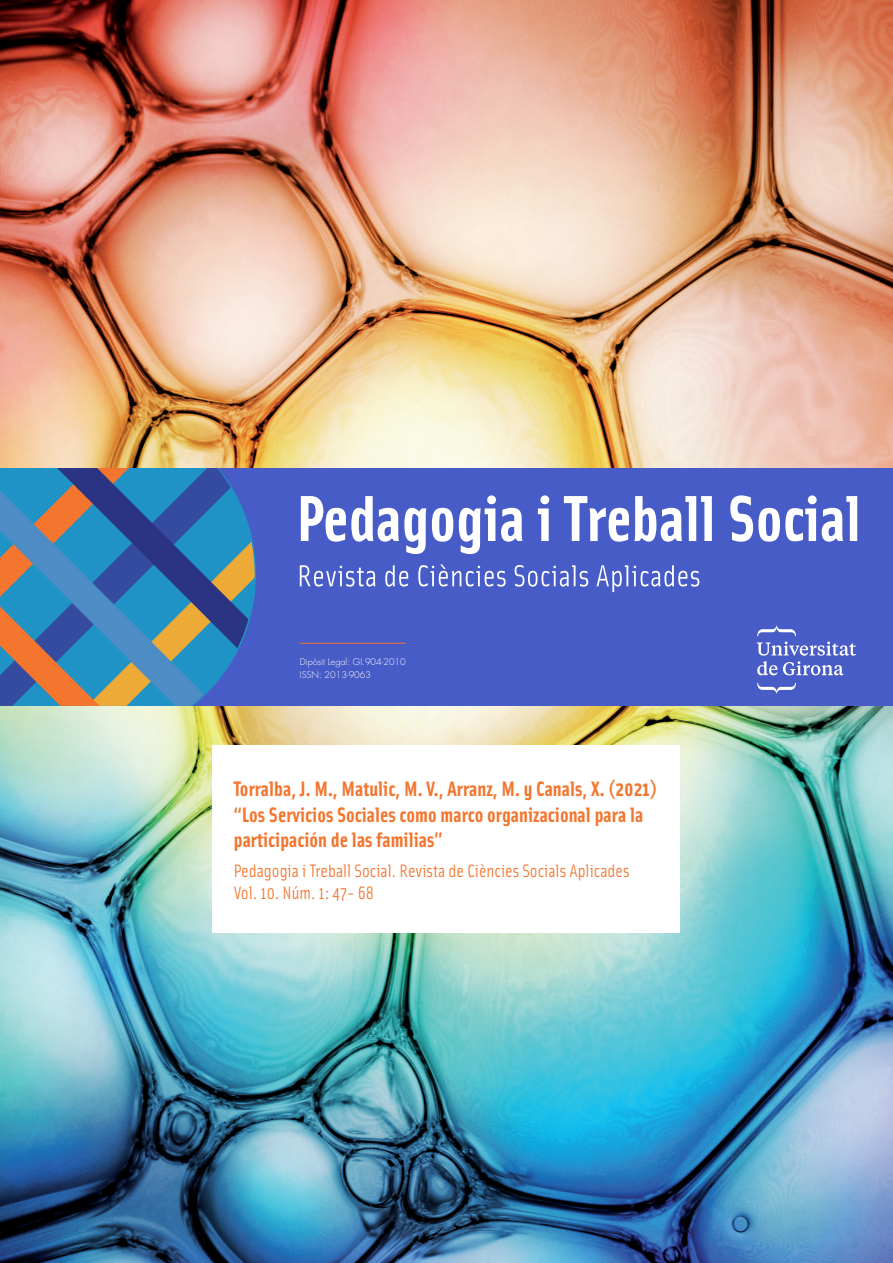
<style>
.page{position:relative;width:893px;height:1263px;background:#fff}
.page>*{position:absolute;margin:0;border:0;box-sizing:border-box;transform-origin:0 0}
.autors_i_titols_port{font:700 21px/25.2px "Solex";color:#f3752e}
.t1{font:18px "Solex";color:#f3752e}
.t2{font:300 9px/13.5px "Futura";color:#fff}
</style>
<div class="page">
<img style="left:1px;top:0;width:892px;height:1263px">
<div style="left:0;top:468px;width:893px;height:238px;background:#485cc7"></div>
<svg style="left:1px;top:468px;width:213px;height:238px;background:#75848c"></svg>
<svg style="left:11px;top:468px;width:244px;height:217px;background:#4879a3"></svg>
<svg style="left:301px;top:496px;width:125px;height:58px"></svg>
<svg style="left:432px;top:508px;width:21px;height:34px"></svg>
<svg style="left:459px;top:495px;width:63px;height:59px"></svg>
<svg style="left:538px;top:495px;width:11px;height:46px"></svg>
<svg style="left:564px;top:496px;width:148px;height:46px"></svg>
<svg style="left:730px;top:495px;width:127px;height:47px"></svg>
<svg style="left:300px;top:565px;width:75px;height:22px"></svg>
<svg style="left:385px;top:565px;width:23px;height:22px"></svg>
<svg style="left:418px;top:564px;width:88px;height:23px"></svg>
<svg style="left:515px;top:565px;width:73px;height:22px"></svg>
<svg style="left:597px;top:565px;width:102px;height:27px"></svg>
<hr style="left:300px;top:643px;width:106px;height:1px;background:#f3752e">
<svg style="left:757px;top:626px;width:99px;height:49px"></svg>
<svg style="left:757px;top:683px;width:39px;height:10px"></svg>
<div style="left:213px;top:745px;width:467px;height:187px;background:#fff"></div>
<hr style="left:0;top:0;width:1px;height:1263px;background:#f3752e">
<p class="t2" style="left:300px;top:655px;width:108px">Dipòsit Legal: GI.904-2010<br>ISSN: 2013-9063</p>
<p class="autors_i_titols_port" style="left:234px;top:775px;width:425px">Torralba, J. M., Matulic, M. V., Arranz, M. y Canals, X. (2021)</p>
<p class="autors_i_titols_port" style="left:234px;top:801px;width:411px">“Los Servicios Sociales como marco organizacional para la participación de las familias”</p>
<p class="t1" style="left:234px;top:859px;width:397px">Pedagogia i Treball Social. Revista de Ciències Socials Aplicades</p>
<p class="t1" style="left:234px;top:881px;width:142px">Vol. 10. Núm. 1: 47- 68</p>
</div>
